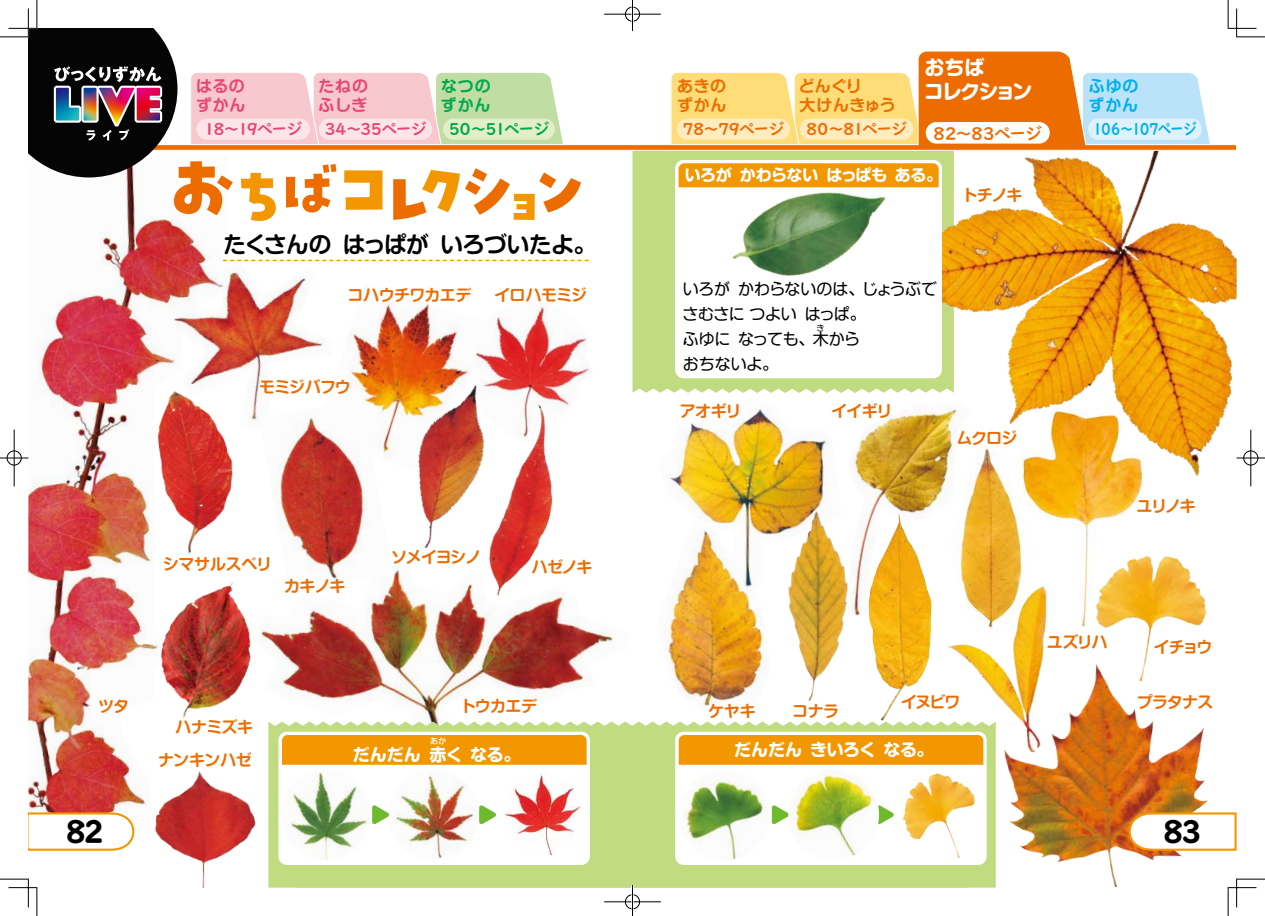
<style>
.page{position:relative;width:1265px;height:916px;background:#fff}
.page>*{position:absolute;margin:0;border:0;box-sizing:border-box;transform-origin:0 0}
.t1{font:800 30px "UD Digi Kyokasho Std";color:#000;scale:.95 1}
.t2{font:700 22.7px "GJ Shin M Go Pro N De";letter-spacing:-.025em;color:#000}
.t3{font:700 20px/24px "GJ Shin M Go Pro N";letter-spacing:-.085em;color:#fff}
.t4{font:700 17px "GJ Shin M Go Pro N";color:#fff}
.t5{font:700 17px "UD Digi Kyokasho Std N";letter-spacing:-.035em;color:#ed6c00}
.t6{font:700 16px/19.2px "GJ Shin M Go Pro N De";letter-spacing:-.045em;color:#ed6c00}
.t7{font:16px/25px "GJ Shin M Go Pro N";letter-spacing:-.03em;color:#000}
.t8{font:700 16px "UD Digi Kyokasho Std N";letter-spacing:-.075em;color:#e84572}
.t9{font:700 16px "UD Digi Kyokasho Std N";letter-spacing:-.075em;color:#ed6c00}
.t10{font:700 16px "GJ Shin M Go Pro N";letter-spacing:-.025em;color:#fff}
.t11{font:700 16px/19.2px "GJ Shin M Go Pro N De";letter-spacing:.035em;color:#e84572}
.t12{font:700 16px/19.2px "GJ Shin M Go Pro N De";letter-spacing:.005em;color:#ed6c00}
.t13{font:700 16px "UD Digi Kyokasho Std N";letter-spacing:-.075em;color:#00afec;scale:.86 1}
.t14{font:700 16px "UD Digi Kyokasho Std N";letter-spacing:-.105em;color:#00a84d}
.t15{font:700 16px "GJ Shin M Go Pro N De";letter-spacing:-.025em;color:#ed6c00}
.t16{font:700 16px/19.2px "GJ Shin M Go Pro N De";letter-spacing:.05em;color:#00a84d}
.t17{font:700 16px/19.2px "GJ Shin M Go Pro N De";letter-spacing:.055em;color:#00afec}
.t18{font:500 8px "GJ Shin M Go Pro N";color:#fff}
.t19{font:8px "GJ Shin M Go Pro N";color:#000}
</style>
<div class="page">
<img style="left:293px;top:569px;width:321px;height:152px">
<div style="left:268px;top:721px;width:700px;height:166px;background:#c1db81"></div>
<img style="left:28px;top:262px;width:136px;height:549px">
<img style="left:486px;top:305px;width:104px;height:79px">
<img style="left:441px;top:384px;width:166px;height:253px">
<div style="left:632px;top:151px;width:82px;height:242px;background:#c1db81"></div>
<svg style="left:714px;top:151px;width:166px;height:242px;fill:#c1db81"></svg>
<img style="left:880px;top:151px;width:356px;height:326px">
<div style="left:278px;top:731px;width:312px;height:134px;background:#fff;border-radius:9px"></div>
<div style="left:282px;top:735px;width:304px;height:29px;background:#f39700"></div>
<div style="left:675px;top:731px;width:311px;height:134px;background:#fff;border-radius:9px"></div>
<div style="left:678px;top:735px;width:258px;height:29px;background:#f39700"></div>
<div style="left:675px;top:160px;width:266px;height:218px;background:#fff;border-radius:9px"></div>
<div style="left:678px;top:163px;width:260px;height:24px;background:#f39700"></div>
<img style="left:389px;top:769px;width:90px;height:91px;border-radius:45px">
<img style="left:281px;top:769px;width:90px;height:91px;border-radius:45px">
<img style="left:504px;top:774px;width:78px;height:81px">
<img style="left:723px;top:181px;width:170px;height:95px">
<img style="left:345px;top:301px;width:141px;height:99px">
<img style="left:127px;top:549px;width:166px;height:194px">
<img style="left:164px;top:262px;width:158px;height:162px">
<img style="left:377px;top:363px;width:137px;height:206px">
<img style="left:259px;top:400px;width:133px;height:192px">
<img style="left:970px;top:445px;width:42px;height:134px">
<img style="left:936px;top:579px;width:109px;height:163px">
<svg style="left:372px;top:805px;width:17px;height:19px"></svg>
<svg style="left:479px;top:805px;width:17px;height:19px"></svg>
<svg style="left:771px;top:805px;width:17px;height:19px"></svg>
<img style="left:874px;top:742px;width:107px;height:143px">
<img style="left:788px;top:769px;width:91px;height:91px;border-radius:45px">
<img style="left:679px;top:769px;width:90px;height:91px;border-radius:45px">
<img style="left:981px;top:635px;width:227px;height:252px">
<svg style="left:589px;top:51px;width:647px;height:100px"></svg>
<div style="left:925px;top:122px;width:124px;height:22px;background:#fff;border-radius:11px"></div>
<img style="left:1075px;top:556px;width:133px;height:145px">
<img style="left:143px;top:380px;width:107px;height:185px">
<img style="left:1012px;top:404px;width:135px;height:228px">
<img style="left:661px;top:593px;width:87px;height:114px">
<img style="left:850px;top:401px;width:120px;height:215px">
<img style="left:666px;top:408px;width:163px;height:185px">
<img style="left:748px;top:492px;width:132px;height:230px">
<img style="left:816px;top:504px;width:150px;height:224px">
<svg style="left:1127px;top:811px;width:109px;height:40px"></svg>
<svg style="left:28px;top:811px;width:107px;height:40px"></svg>
<img style="left:148px;top:765px;width:108px;height:122px">
<svg style="left:0;top:0;width:589px;height:262px"></svg>
<svg style="left:0;top:878px;width:38px;height:38px"></svg>
<svg style="left:1227px;top:0;width:37px;height:38px"></svg>
<svg style="left:1227px;top:878px;width:37px;height:38px"></svg>
<div style="left:624px;top:6px;width:16px;height:16px;border:1px solid #fff;border-radius:50%"></div>
<hr style="left:604px;top:13px;width:56px;height:2px;background:#fff">
<div style="left:625px;top:7px;width:14px;height:14px;border:1px solid #000;border-radius:50%"></div>
<hr style="left:604px;top:14px;width:56px;height:1px;background:#000">
<div style="left:624px;top:894px;width:16px;height:15px;border:1px solid #fff;border-radius:50%"></div>
<div style="left:625px;top:894px;width:14px;height:15px;border:1px solid #000;border-radius:50%"></div>
<hr style="left:604px;top:901px;width:56px;height:1px;background:#000">
<div style="left:6px;top:450px;width:16px;height:16px;border:1px solid #fff;border-radius:50%"></div>
<hr style="left:0;top:457px;width:28px;height:2px;background:#fff">
<hr style="left:13px;top:429px;width:2px;height:57px;background:#fff">
<div style="left:7px;top:451px;width:14px;height:14px;border:1px solid #000;border-radius:50%"></div>
<svg style="left:0;top:458px;width:28px;height:1px"></svg>
<hr style="left:14px;top:429px;width:1px;height:57px;background:#000">
<div style="left:1242px;top:450px;width:16px;height:16px;border:1px solid #fff;border-radius:50%"></div>
<hr style="left:1236px;top:457px;width:28px;height:2px;background:#fff">
<hr style="left:1249px;top:429px;width:2px;height:57px;background:#fff">
<div style="left:1243px;top:451px;width:14px;height:14px;border:1px solid #000;border-radius:50%"></div>
<svg style="left:1236px;top:458px;width:28px;height:1px"></svg>
<hr style="left:1250px;top:429px;width:1px;height:57px;background:#000">
<hr style="left:631px;top:3px;width:2px;height:28px;background:#fff">
<hr style="left:631px;top:885px;width:2px;height:28px;background:#fff">
<svg style="left:632px;top:0;width:1px;height:31px"></svg>
<svg style="left:632px;top:885px;width:1px;height:31px"></svg>
<p class="t11" style="left:196px;top:74px;width:51px">はるのずかん</p>
<p class="t11" style="left:318px;top:74px;width:51px">たねのふしぎ</p>
<p class="t16" style="left:441px;top:74px;width:51px">なつのずかん</p>
<p class="t8" style="left:204px;top:117px;width:100px">18～19ページ</p>
<p class="t8" style="left:324px;top:117px;width:104px">34～35ページ</p>
<p class="t14" style="left:448px;top:117px;width:102px">50～51ページ</p>
<h2 class="t2" style="left:223px;top:225px;width:374px">たくさんのはっぱがいろづいたよ。</h2>
<p class="t6" style="left:347px;top:283px;width:125px">コハウチワカエデ</p>
<p class="t6" style="left:494px;top:283px;width:94px">イロハモミジ</p>
<p class="t6" style="left:259px;top:375px;width:93px">モミジバフウ</p>
<p class="t15" style="left:163px;top:551px;width:111px">シマサルスベリ</p>
<p class="t6" style="left:284px;top:574px;width:63px">カキノキ</p>
<p class="t6" style="left:391px;top:545px;width:91px">ソメイヨシノ</p>
<p class="t6" style="left:531px;top:556px;width:63px">ハゼノキ</p>
<p class="t6" style="left:98px;top:694px;width:32px">ツタ</p>
<p class="t6" style="left:175px;top:715px;width:79px">ハナミズキ</p>
<p class="t6" style="left:158px;top:748px;width:95px">ナンキンハゼ</p>
<p class="t6" style="left:460px;top:694px;width:78px">トウカエデ</p>
<p class="t18" style="left:430px;top:735px;width:17px">あか</p>
<p class="t4" style="left:353px;top:740px;width:169px">だんだん赤くなる。</p>
<p class="t6" style="left:677px;top:74px;width:51px">あきのずかん</p>
<p class="t9" style="left:682px;top:117px;width:104px">78～79ページ</p>
<p class="t12" style="left:798px;top:74px;width:98px">どんぐり<br>大けんきゅう</p>
<p class="t9" style="left:806px;top:117px;width:102px">80～81ページ</p>
<p class="t3" style="left:923px;top:53px;width:110px">おちば<br>コレクション</p>
<p class="t5" style="left:933px;top:120px;width:110px">82～83ページ</p>
<p class="t10" style="left:684px;top:162px;width:259px">いろがかわらないはっぱもある。</p>
<p class="t6" style="left:961px;top:183px;width:62px">トチノキ</p>
<p class="t7" style="left:682px;top:275px;width:256px">いろがかわらないのは、じょうぶでさむさに つよいはっぱ。<br>ふゆになっても、木から<br>おちないよ。</p>
<p class="t19" style="left:816px;top:321px;width:9px">き</p>
<p class="t6" style="left:679px;top:399px;width:63px">アオギリ</p>
<p class="t6" style="left:831px;top:399px;width:63px">イイギリ</p>
<p class="t6" style="left:956px;top:427px;width:63px">ムクロジ</p>
<p class="t17" style="left:1088px;top:74px;width:52px">ふゆのずかん</p>
<p class="t13" style="left:1092px;top:117px;width:122px">106～107ページ</p>
<p class="t6" style="left:1136px;top:494px;width:61px">ユリノキ</p>
<p class="t6" style="left:708px;top:699px;width:49px">ケヤキ</p>
<p class="t6" style="left:792px;top:699px;width:48px">コナラ</p>
<p class="t6" style="left:901px;top:690px;width:61px">イヌビワ</p>
<p class="t4" style="left:734px;top:735px;width:201px">だんだんきいろくなる。</p>
<p class="t6" style="left:1046px;top:630px;width:62px">ユズリハ</p>
<p class="t6" style="left:1153px;top:635px;width:60px">イチョウ</p>
<p class="t6" style="left:1136px;top:690px;width:78px">プラタナス</p>
<h1 class="t1" style="left:66px;top:808px;width:42px">82</h1>
<h1 class="t1" style="left:1162px;top:808px;width:42px">83</h1>
</div>
